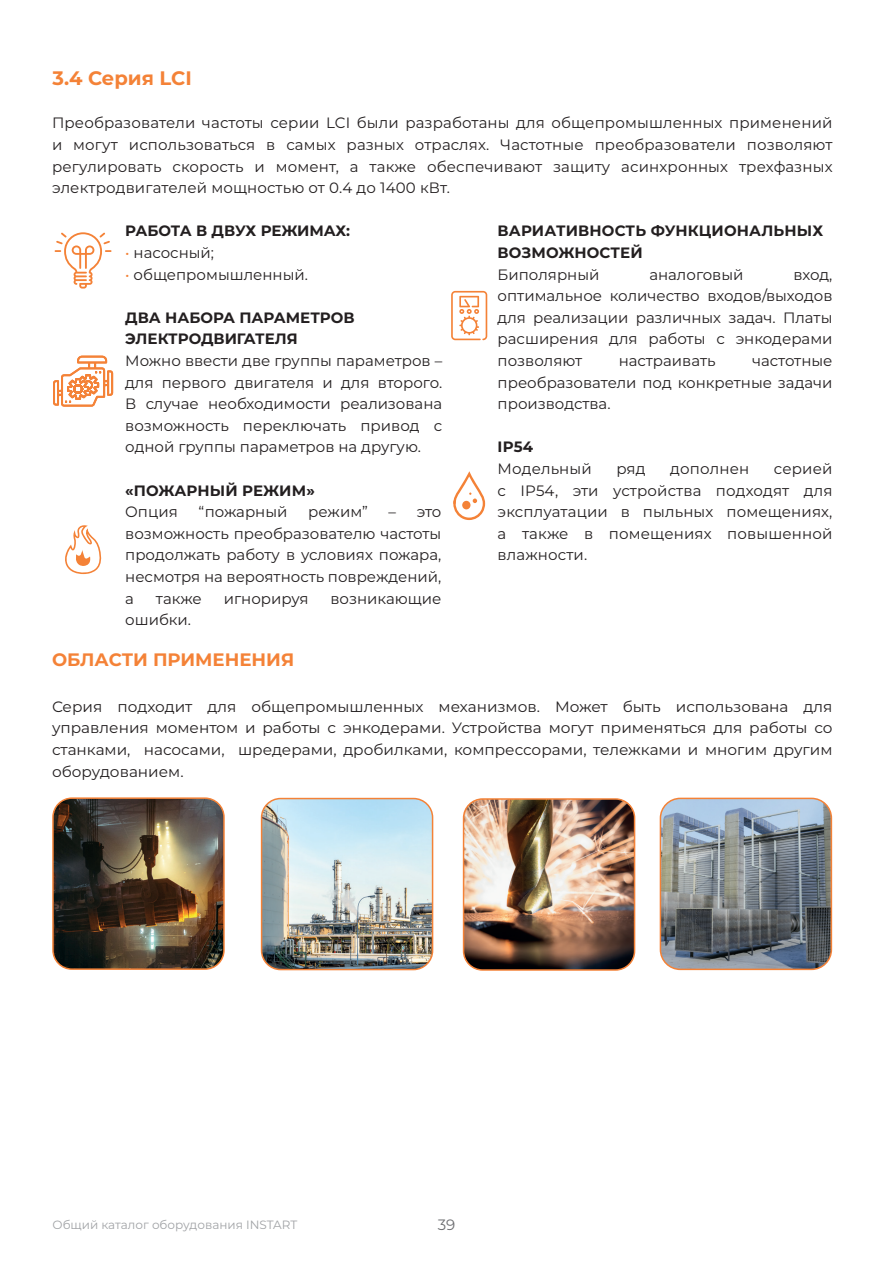
<style>
.page{position:relative;width:893px;height:1263px;background:#fff}
.page>*{position:absolute;margin:0;border:0;box-sizing:border-box;transform-origin:0 0}
.t1{font:700 19.5px "Montserrat";color:#f48237}
.t2{font:700 18px "Montserrat";color:#f48237}
.t3{font:15px/21.6px "Montserrat";color:#231f20;text-align:justify}
.t4{font:700 15px/21.6px "Montserrat";color:#231f20}
.t5{font:15px "Montserrat";color:#6c6d70}
.t6{font:12px "Montserrat";color:#a1a3a6}
.s1{color:#f48237}
</style>
<div class="page">
<svg style="left:55px;top:232px;width:57px;height:57px"></svg>
<svg style="left:451px;top:291px;width:36px;height:49px"></svg>
<svg style="left:53px;top:356px;width:60px;height:51px"></svg>
<svg style="left:453px;top:471px;width:32px;height:49px"></svg>
<svg style="left:65px;top:525px;width:37px;height:49px"></svg>
<img style="left:262px;top:798px;width:171px;height:171px">
<div style="left:261px;top:798px;width:172px;height:172px;border:2px solid #f48237;border-radius:19px"></div>
<img style="left:55px;top:800px;width:167px;height:167px">
<div style="left:52px;top:797px;width:173px;height:173px;border:2px solid #f48237;border-radius:19px"></div>
<img style="left:464px;top:799px;width:171px;height:171px">
<div style="left:463px;top:798px;width:172px;height:173px;border:2px solid #f48237;border-radius:19px"></div>
<img style="left:660px;top:798px;width:171px;height:171px">
<div style="left:660px;top:798px;width:172px;height:172px;border:2px solid #f48237;border-radius:20px"></div>
<h1 class="t1" style="left:52px;top:64px;width:141px">3.4 Серия LCI</h1>
<p class="t3" style="left:52px;top:112px;width:782px">Преобразователи частоты серии LCI были разработаны для общепромышленных применений и могут использоваться в самых разных отраслях. Частотные преобразователи позволяют регулировать скорость и момент, а также обеспечивают защиту асинхронных трехфазных электродвигателей мощностью от 0.4 до 1400 кВт.</p>
<p class="t4" style="left:125px;top:220px;width:226px">РАБОТА В ДВУХ РЕЖИМАХ:</p>
<p class="t3" style="left:125px;top:241px;width:90px"><span class="s1">•</span> насосный;</p>
<p class="t3" style="left:125px;top:263px;width:184px"><span class="s1">•</span> общепромышленный.</p>
<p class="t4" style="left:125px;top:306px;width:231px">ДВА НАБОРА ПАРАМЕТРОВ<br>ЭЛЕКТРОДВИГАТЕЛЯ</p>
<p class="t3" style="left:125px;top:349px;width:319px">Можно ввести две группы параметров – для первого двигателя и для второго.<br>В случае необходимости реализована возможность переключать привод с одной группы параметров на другую.</p>
<p class="t4" style="left:125px;top:479px;width:191px">«ПОЖАРНЫЙ РЕЖИМ»</p>
<p class="t3" style="left:125px;top:501px;width:54px">Опция</p>
<p class="t3" style="left:198px;top:501px;width:91px">“пожарный</p>
<p class="t3" style="left:308px;top:501px;width:61px">режим”</p>
<p class="t3" style="left:125px;top:501px;width:318px;text-indent:263px">– это возможность преобразователю частоты продолжать работу в условиях пожара, несмотря на вероятность повреждений, а</p>
<p class="t3" style="left:156px;top:587px;width:47px">также</p>
<p class="t3" style="left:224px;top:587px;width:86px">игнорируя</p>
<p class="t3" style="left:331px;top:587px;width:112px">возникающие</p>
<p class="t3" style="left:125px;top:609px;width:67px">ошибки.</p>
<p class="t2" style="left:52px;top:647px;width:244px">ОБЛАСТИ ПРИМЕНЕНИЯ</p>
<p class="t4" style="left:498px;top:220px;width:327px">ВАРИАТИВНОСТЬ ФУНКЦИОНАЛЬНЫХ<br>ВОЗМОЖНОСТЕЙ</p>
<p class="t3" style="left:498px;top:263px;width:103px">Биполярный</p>
<p class="t3" style="left:649px;top:263px;width:96px">аналоговый</p>
<p class="t3" style="left:498px;top:263px;width:336px;text-indent:296px">вход, оптимальное количество входов/выходов для реализации различных задач. Платы расширения для работы с энкодерами позволяют</p>
<p class="t3" style="left:498px;top:349px;width:336px;text-indent:255px">частотные преобразователи под конкретные задачи производства.</p>
<p class="t4" style="left:498px;top:436px;width:37px">IP54</p>
<p class="t3" style="left:498px;top:457px;width:96px">Модельный</p>
<p class="t3" style="left:616px;top:457px;width:31px">ряд</p>
<p class="t3" style="left:670px;top:457px;width:80px">дополнен</p>
<p class="t3" style="left:619px;top:349px;width:98px">настраивать</p>
<p class="t3" style="left:498px;top:457px;width:336px;text-indent:276px">серией с IP54, эти устройства подходят для эксплуатации в пыльных помещениях, а также в помещениях повышенной влажности.</p>
<p class="t3" style="left:52px;top:695px;width:782px">Серия подходит для общепромышленных механизмов. Может быть использована для управления моментом и работы с энкодерами. Устройства могут применяться для работы со станками, насосами, шредерами, дробилками, компрессорами, тележками и многим другим оборудованием.</p>
<p class="t6" style="left:52px;top:1217px;width:246px">Общий каталог оборудования INSTART</p>
<p class="t5" style="left:438px;top:1214px;width:19px">39</p>
</div>
